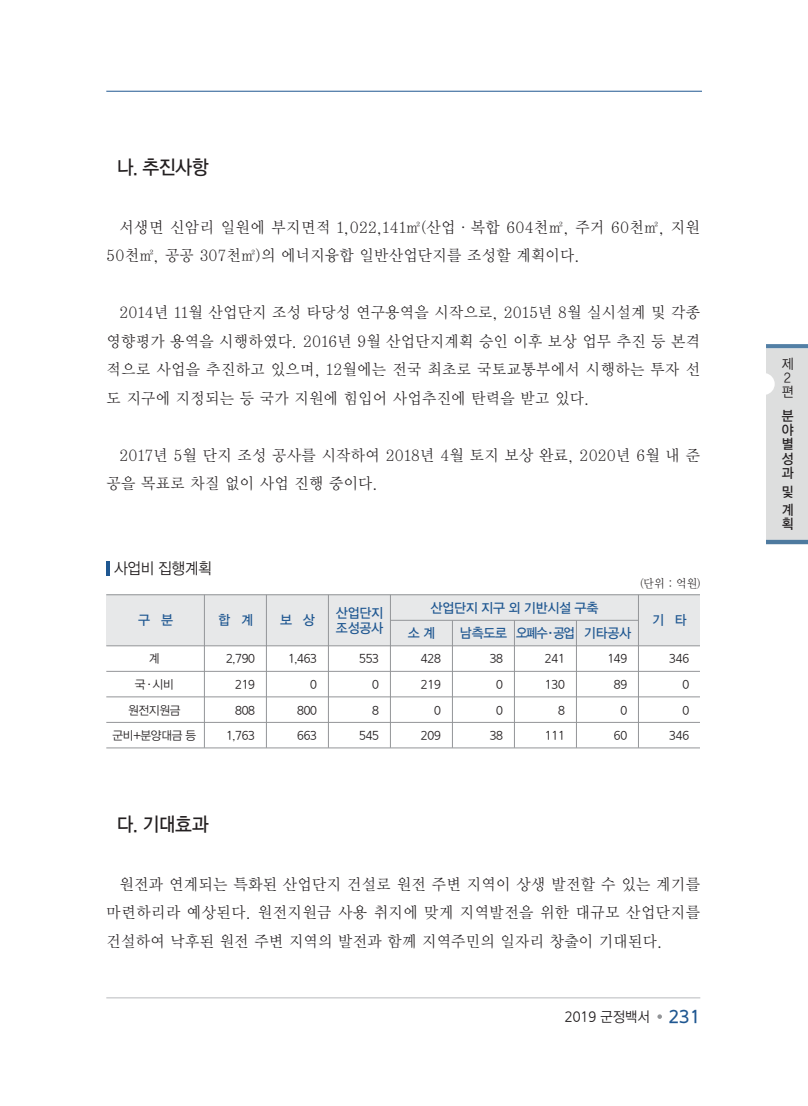
<style>
.page{position:relative;width:808px;height:1106px;background:#fff}
.page>*{position:absolute;margin:0;border:0;box-sizing:border-box;transform-origin:0 0}
.t1{font:19.5px "DX Ngo Std 30";letter-spacing:-.025em;color:#231f20;scale:.92 1}
.t2{font:15.75px/28.5px "Y Mj O12";letter-spacing:-.025em;color:#231f20;scale:.95 1}
.t3{font:15.75px "DX Ngo Std 20";letter-spacing:-.025em;color:#231f20;scale:.92 1}
.t4{font:14.25px "DX Ngo Std 20";color:#231f20;scale:.92 1}
.t5{font:13.95px/14px "YDIYGO330";color:#231f20;scale:.92 1}
.t6{font:13.95px/14px "YDIYGO320";color:#231f20;scale:.92 1}
.t7{font:13.5px/15.8px "DX Ngo Std 30";letter-spacing:-.025em;color:#1f5791;scale:.95 1}
.t8{font:12px/25.7px "DX Ngo Std 20";letter-spacing:-.025em;color:#231f20;text-align:right;scale:.95 1}
.t9{font:12px "Y Mj O12";color:#231f20;scale:.92 1}
.s1{font-family:"DX Ngo Std 30";font-size:18px;color:#1f5791}
</style>
<div class="page">
<hr style="left:106px;top:997px;width:594px;height:1px;background:#bcbdc0">
<svg style="left:657px;top:1014px;width:5px;height:4px"></svg>
<div style="left:766px;top:344px;width:42px;height:200px;background:#dddede"></div>
<hr style="left:106px;top:91px;width:596px;height:1px;background:#1f5791">
<div style="left:106px;top:594px;width:594px;height:52px;background:#e7e8e9"></div>
<hr style="left:106px;top:594px;width:594px;height:1px;background:#939598">
<hr style="left:390px;top:620px;width:248px;height:1px;background:#939598">
<hr style="left:106px;top:645px;width:594px;height:1px;background:#939598">
<hr style="left:106px;top:671px;width:594px;height:1px;background:#939598">
<hr style="left:106px;top:696px;width:594px;height:1px;background:#939598">
<hr style="left:106px;top:722px;width:594px;height:1px;background:#939598">
<hr style="left:106px;top:747px;width:594px;height:1px;background:#939598">
<hr style="left:106px;top:561px;width:4px;height:15px;background:#1f5791">
<hr style="left:204px;top:595px;width:1px;height:152px;background:#939598">
<hr style="left:266px;top:595px;width:1px;height:152px;background:#939598">
<hr style="left:328px;top:595px;width:1px;height:152px;background:#939598">
<hr style="left:390px;top:595px;width:1px;height:152px;background:#939598">
<hr style="left:452px;top:620px;width:1px;height:127px;background:#939598">
<hr style="left:514px;top:620px;width:1px;height:127px;background:#939598">
<hr style="left:576px;top:620px;width:1px;height:127px;background:#939598">
<hr style="left:638px;top:595px;width:1px;height:152px;background:#939598">
<p class="t1" style="left:117px;top:157px;width:101px">나. 추진사항</p>
<p class="t2" style="left:106px;top:212px;width:627px;text-indent:13px">서생면 신암리 일원에 부지면적 1,022,141㎡(산업·복합 604천㎡, 주거 60천㎡, 지원<br>50천㎡, 공공 307천㎡)의 에너지융합 일반산업단지를 조성할 계획이다.</p>
<p class="t2" style="left:106px;top:298px;width:627px;text-align:justify;text-indent:13px">2014년 11월 산업단지 조성 타당성 연구용역을 시작으로, 2015년 8월 실시설계 및 각종 영향평가 용역을 시행하였다. 2016년 9월 산업단지계획 승인 이후 보상 업무 추진 등 본격 적으로 사업을 추진하고 있으며, 12월에는 전국 최초로 국토교통부에서 시행하는 투자 선 도 지구에 지정되는 등 국가 지원에 힘입어 사업추진에 탄력을 받고 있다.</p>
<p class="t2" style="left:106px;top:440px;width:627px;text-indent:13px">2017년 5월 단지 조성 공사를 시작하여 2018년 4월 토지 보상 완료, 2020년 6월 내 준 공을 목표로 차질 없이 사업 진행 중이다.</p>
<p class="t3" style="left:114px;top:560px;width:107px">사업비 집행계획</p>
<p class="t7" style="left:138px;top:613px;width:38px">구 분</p>
<p class="t7" style="left:218px;top:613px;width:38px">합 계</p>
<p class="t7" style="left:280px;top:613px;width:38px">보 상</p>
<p class="t7" style="left:336px;top:605px;width:51px">산업단지 조성공사</p>
<p class="t7" style="left:431px;top:600px;width:178px">산업단지 지구 외 기반시설 구축</p>
<p class="t7" style="left:408px;top:626px;width:30px">소 계</p>
<p class="t7" style="left:460px;top:626px;width:182px">남측도로 오폐수·공업 기타공사</p>
<p class="t9" style="left:640px;top:576px;width:68px">(단위 : 억원)</p>
<p class="t7" style="left:652px;top:613px;width:38px">기 타</p>
<p class="t8" style="left:112px;top:646px;width:90px;text-align:center">계<br>국·시비 원전지원금 군비+분양대금 등</p>
<p class="t8" style="left:226px;top:646px;width:32px">2,790<br>219<br>808<br>1,763</p>
<p class="t8" style="left:288px;top:646px;width:32px">1,463<br>0<br>800<br>663</p>
<p class="t8" style="left:359px;top:646px;width:22px">553<br>0<br>8<br>545</p>
<p class="t8" style="left:421px;top:646px;width:22px">428<br>219<br>0<br>209</p>
<p class="t8" style="left:490px;top:646px;width:16px;text-align:center">38<br>0<br>0<br>38</p>
<p class="t8" style="left:545px;top:646px;width:22px">241<br>130<br>8<br>111</p>
<p class="t8" style="left:607px;top:646px;width:22px">149<br>89<br>0<br>60</p>
<p class="t8" style="left:669px;top:646px;width:22px">346<br>0<br>0<br>346</p>
<p class="t1" style="left:117px;top:814px;width:101px">다. 기대효과</p>
<p class="t2" style="left:106px;top:869px;width:627px;text-align:justify;text-indent:13px">원전과 연계되는 특화된 산업단지 건설로 원전 주변 지역이 상생 발전할 수 있는 계기를 마련하리라 예상된다. 원전지원금 사용 취지에 맞게 지역발전을 위한 대규모 산업단지를 건설하여 낙후된 원전 주변 지역의 발전과 함께 지역주민의 일자리 창출이 기대된다.</p>
<p class="t4" style="left:565px;top:1009px;width:149px">2019 군정백서 <span class="s1">231</span></p>
<p class="t6" style="left:782px;top:356px;width:14px">제<br>2 편</p>
<p class="t5" style="left:782px;top:408px;width:14px;text-align:justify">분 야 별</p>
<p class="t5" style="left:782px;top:451px;width:14px">성 과</p>
<p class="t5" style="left:782px;top:482px;width:14px;line-height:18.5px">및 계</p>
<p class="t5" style="left:782px;top:516px;width:14px">획</p>
</div>
